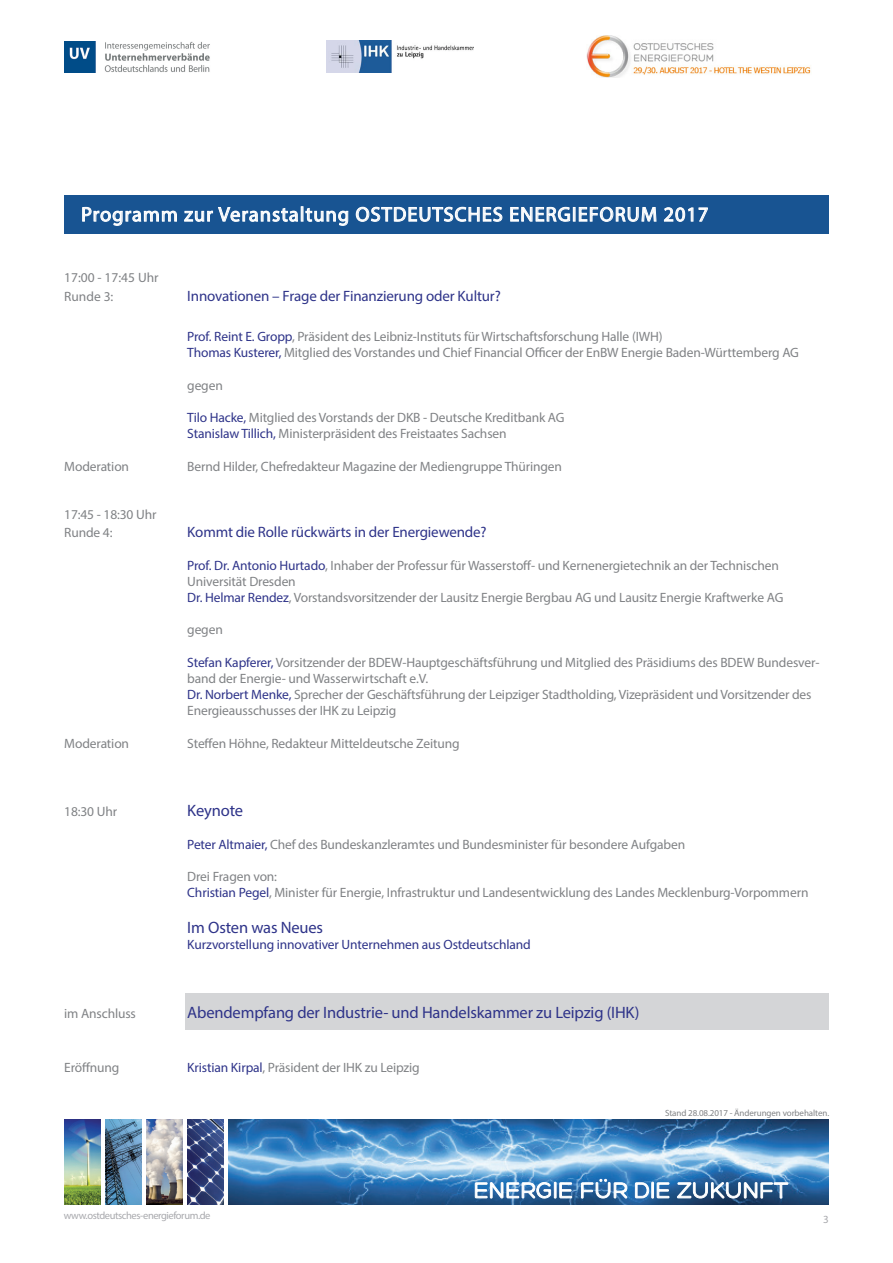
<style>
.page{position:relative;width:893px;height:1263px;background:#fff}
.page>*{position:absolute;margin:0;border:0;box-sizing:border-box;transform-origin:0 0}
.t1{font:20.4px "Myriad Pro";letter-spacing:.05em;color:#fff}
.t2{font:16.5px "Myriad Pro";letter-spacing:-.01em;color:#2e3389}
.t3{font:15px "Myriad Pro";letter-spacing:-.01em;color:#2e3389}
.t4{font:13.5px/16.2px "Myriad Pro";letter-spacing:-.01em;color:#808285}
.t5{font:13.5px "Myriad Pro";letter-spacing:-.01em;color:#2e3389}
.t6{font:10.95px "Myriad Pro";color:#a8a9ad}
.t7{font:10.5px "Myriad Pro";letter-spacing:-.04em;color:#a8a9ad}
.t8{font:9px "Myriad Pro";letter-spacing:-.01em;color:#808285}
.s1{color:#2e3389}
</style>
<div class="page">
<div style="left:64px;top:195px;width:764px;height:39px;background:#185492"></div>
<svg style="left:82px;top:207px;width:95px;height:19px"></svg>
<svg style="left:184px;top:206px;width:164px;height:20px"></svg>
<svg style="left:356px;top:207px;width:147px;height:15px"></svg>
<svg style="left:510px;top:206px;width:147px;height:16px"></svg>
<svg style="left:664px;top:207px;width:44px;height:15px"></svg>
<img style="left:64px;top:1119px;width:36px;height:85px">
<img style="left:105px;top:1119px;width:36px;height:85px">
<img style="left:187px;top:1119px;width:37px;height:85px">
<img style="left:146px;top:1119px;width:36px;height:85px">
<img style="left:229px;top:1119px;width:600px;height:85px">
<svg style="left:475px;top:1179px;width:314px;height:19px"></svg>
<img style="left:64px;top:41px;width:146px;height:31px">
<img style="left:326px;top:41px;width:147px;height:32px">
<img style="left:586px;top:36px;width:225px;height:42px">
<div style="left:185px;top:994px;width:643px;height:36px;background:#d4d5d7"></div>
<h1 class="t1" style="left:81px;top:202px;width:629px">Programm zur Veranstaltung OSTDEUTSCHES ENERGIEFORUM 2017</h1>
<p class="t4" style="left:64px;top:267px;width:96px;line-height:19.8px">17:00 - 17:45 Uhr<br>Runde 3:</p>
<p class="t3" style="left:187px;top:287px;width:315px">Innovationen – Frage der Finanzierung oder Kultur?</p>
<p class="t4" style="left:187px;top:328px;width:477px"><span class="s1">Prof. Reint E. Gropp</span>, Präsident des Leibniz-Instituts für Wirtschaftsforschung Halle (IWH)</p>
<p class="t4" style="left:187px;top:344px;width:613px"><span class="s1">Thomas Kusterer,</span> Mitglied des Vorstandes und Chief Financial Officer der EnBW Energie Baden-Württemberg AG</p>
<p class="t4" style="left:187px;top:377px;width:37px">gegen</p>
<p class="t4" style="left:187px;top:409px;width:379px"><span class="s1">Tilo Hacke,</span> Mitglied des Vorstands der DKB - Deutsche Kreditbank AG<br><span class="s1">Stanislaw Tillich,</span> Ministerpräsident des Freistaates Sachsen</p>
<p class="t4" style="left:64px;top:458px;width:66px">Moderation</p>
<p class="t4" style="left:187px;top:458px;width:376px">Bernd Hilder, Chefredakteur Magazine der Mediengruppe Thüringen</p>
<p class="t4" style="left:64px;top:506px;width:94px">17:45 - 18:30 Uhr</p>
<p class="t4" style="left:64px;top:524px;width:50px">Runde 4:</p>
<p class="t3" style="left:187px;top:523px;width:301px">Kommt die Rolle rückwärts in der Energiewende?</p>
<p class="t4" style="left:187px;top:557px;width:598px"><span class="s1">Prof. Dr. Antonio Hurtado</span>, Inhaber der Professur für Wasserstoff- und Kernenergietechnik an der Technischen<br>Universität Dresden<br><span class="s1">Dr. Helmar Rendez</span>, Vorstandsvorsitzender der Lausitz Energie Bergbau AG und Lausitz Energie Kraftwerke AG</p>
<p class="t4" style="left:187px;top:621px;width:37px">gegen</p>
<p class="t4" style="left:187px;top:654px;width:634px"><span class="s1">Stefan Kapferer,</span> Vorsitzender der BDEW-Hauptgeschäftsführung und Mitglied des Präsidiums des BDEW Bundesver&shy;band der Energie- und Wasserwirtschaft e.V.</p>
<p class="t4" style="left:187px;top:686px;width:626px"><span class="s1">Dr. Norbert Menke,</span> Sprecher der Geschäftsführung der Leipziger Stadtholding, Vizepräsident und Vorsitzender des<br>Energieausschusses der IHK zu Leipzig</p>
<p class="t4" style="left:64px;top:735px;width:66px">Moderation</p>
<p class="t4" style="left:187px;top:735px;width:274px">Steffen Höhne, Redakteur Mitteldeutsche Zeitung</p>
<p class="t4" style="left:64px;top:803px;width:54px">18:30 Uhr</p>
<p class="t2" style="left:187px;top:800px;width:57px">Keynote</p>
<p class="t4" style="left:187px;top:836px;width:499px"><span class="s1">Peter Altmaier,</span> Chef des Bundeskanzleramtes und Bundesminister für besondere Aufgaben</p>
<p class="t4" style="left:187px;top:868px;width:91px">Drei Fragen von:</p>
<p class="t4" style="left:187px;top:884px;width:623px"><span class="s1">Christian Pegel</span>, Minister für Energie, Infrastruktur und Landesentwicklung des Landes Mecklenburg-Vorpommern</p>
<p class="t2" style="left:187px;top:917px;width:137px">Im Osten was Neues</p>
<p class="t5" style="left:187px;top:936px;width:345px">Kurzvorstellung innovativer Unternehmen aus Ostdeutschland</p>
<p class="t4" style="left:64px;top:1005px;width:73px">im Anschluss</p>
<p class="t2" style="left:187px;top:1002px;width:454px">Abendempfang der Industrie- und Handelskammer zu Leipzig (IHK)</p>
<p class="t4" style="left:64px;top:1059px;width:57px">Eröffnung</p>
<p class="t4" style="left:187px;top:1059px;width:234px"><span class="s1">Kristian Kirpal</span>, Präsident der IHK zu Leipzig</p>
<p class="t7" style="left:64px;top:1209px;width:148px">www.ostdeutsches-energieforum.de</p>
<p class="t8" style="left:665px;top:1107px;width:166px">Stand 28.08.2017 - Änderungen vorbehalten.</p>
<p class="t6" style="left:823px;top:1213px;width:7px">3</p>
</div>
